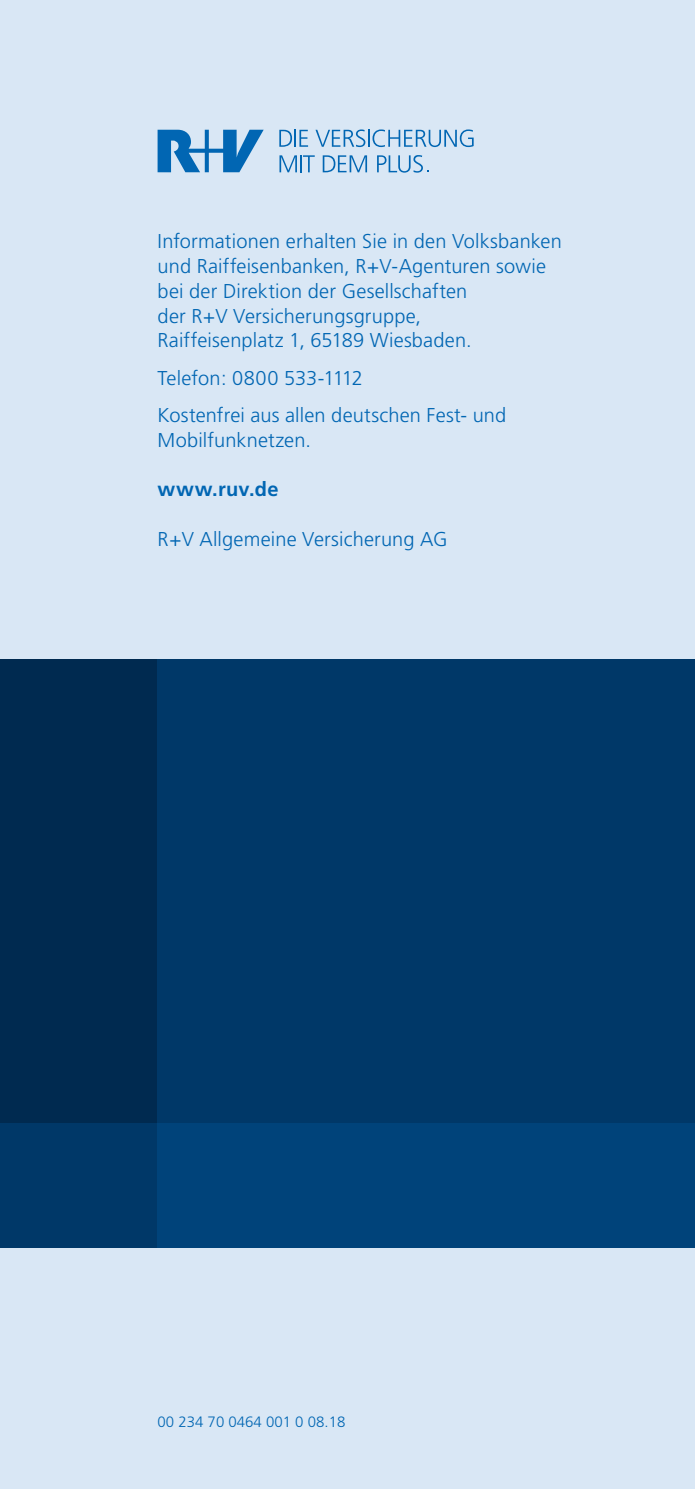
<style>
.page{position:relative;width:695px;height:1489px;background:#fff}
.page>*{position:absolute;margin:0;border:0;box-sizing:border-box;transform-origin:0 0}
.t1{font:300 20px/24.8px "Frutiger";letter-spacing:.005em;color:#0166b3}
.t2{font:700 20px "Frutiger";letter-spacing:.015em;color:#0166b3}
.t3{font:300 15px "Frutiger";color:#0166b3}
</style>
<div class="page">
<div style="left:0;top:0;width:694px;height:1488px;background:#d9e7f5"></div>
<div style="left:0;top:659px;width:694px;height:588px;background:#002a50"></div>
<div style="left:157px;top:659px;width:537px;height:588px;background:#003868"></div>
<div style="left:0;top:1123px;width:694px;height:124px;background:linear-gradient(to right,#003b6c,#00467f)"></div>
<svg style="left:279px;top:130px;width:29px;height:17px"></svg>
<svg style="left:315px;top:129px;width:158px;height:18px"></svg>
<svg style="left:279px;top:155px;width:36px;height:17px"></svg>
<svg style="left:322px;top:155px;width:45px;height:17px"></svg>
<svg style="left:157px;top:130px;width:106px;height:42px"></svg>
<svg style="left:377px;top:155px;width:51px;height:18px"></svg>
<p class="t1" style="left:157px;top:229px;width:405px">Informationen erhalten Sie in den Volksbanken und Raiffeisenbanken, R+V-Agenturen sowie bei der Direktion der Gesellschaften<br>der R+V Versicherungsgruppe,<br>Raiffeisenplatz 1, 65189 Wiesbaden.</p>
<p class="t1" style="left:157px;top:359px;width:350px;line-height:37.2px">Telefon: 0800 533-1112<br>Kostenfrei aus allen deutschen Fest- und</p>
<p class="t1" style="left:157px;top:427px;width:155px">Mobilfunknetzen.</p>
<p class="t2" style="left:157px;top:477px;width:123px">www.ruv.de</p>
<p class="t1" style="left:157px;top:526px;width:291px">R+V Allgemeine Versicherung AG</p>
<p class="t3" style="left:157px;top:1413px;width:189px">00 234 70 0464 001 0 08.18</p>
</div>
